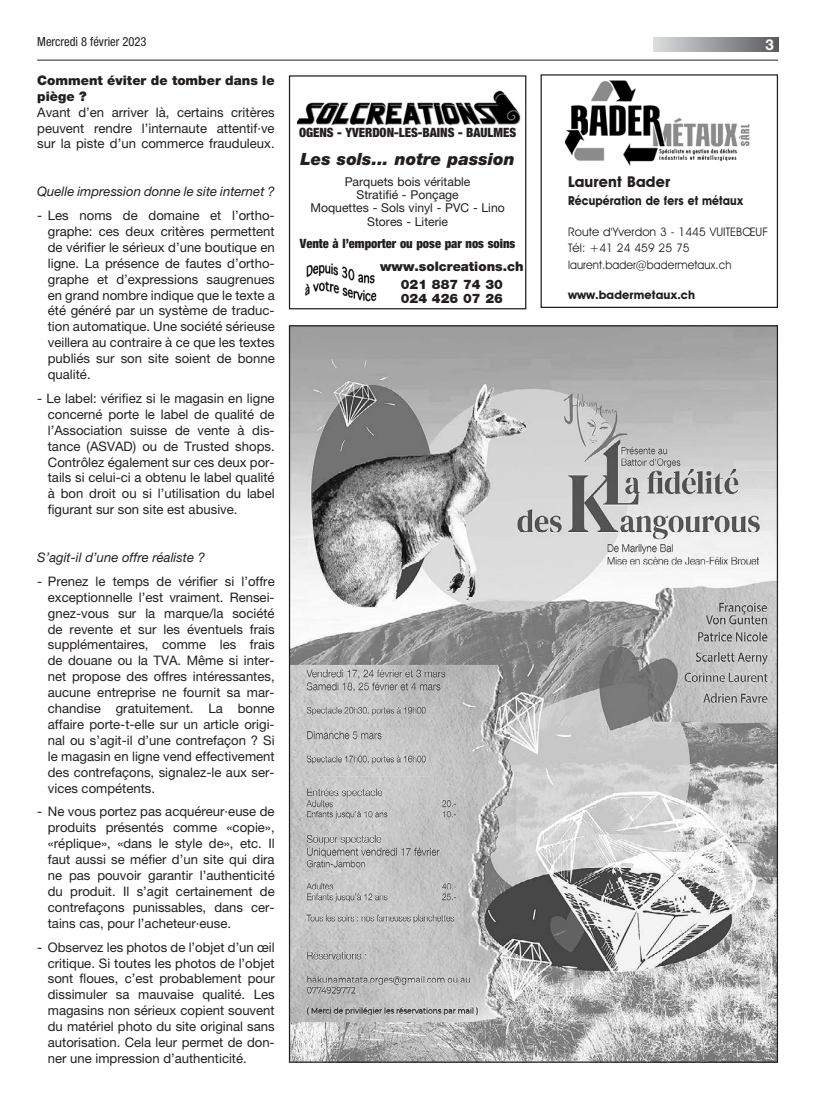
<style>
.page{position:relative;width:833px;height:1117px;background:#fff}
.page>*{position:absolute;margin:0;border:0;box-sizing:border-box;transform-origin:0 0}
.t1{font:italic 900 16.88px "Helvetica Neue LT Pro";color:#231f20}
.t2{font:700 15px "Avant Garde IT Cby BT";letter-spacing:.01em;color:#231f20}
.t3{font:700 15px "Helvetica Neue LT Pro";color:#fff}
.t4{font:13.12px/15.9px "Helvetica Neue LT Pro";color:#231f20;text-align:justify}
.t5{font:900 13.12px/18.1px "Helvetica Neue LT Pro";color:#231f20;text-align:center}
.t6{font:italic 13.12px "Helvetica Neue LT Pro";color:#231f20}
.t7{font:900 condensed 12.75px "Helvetica Neue LT Pro";color:#231f20}
.t8{font:700 12.5px "Avant Garde IT Cby BT";letter-spacing:.01em;color:#231f20;scale:.9 1}
.t9{font:condensed 12.5px "Helvetica Neue LT Pro";color:#231f20}
.t10{font:12.25px/13.4px "Helvetica Neue LT Pro";color:#231f20;text-align:center}
.t11{font:11.88px/16.2px "Avant Garde IT Cby BT";letter-spacing:.01em;color:#231f20}
.t12{font:700 11.88px "Avant Garde IT Cby BT";letter-spacing:.01em;color:#231f20}
</style>
<div class="page">
<svg style="left:654px;top:37px;width:124px;height:14px;background:#9a9b9e"></svg>
<hr style="left:37px;top:60px;width:741px;height:1px;background:#231f20">
<img style="left:291px;top:327px;width:485px;height:733px">
<img style="left:298px;top:90px;width:223px;height:36px">
<div style="left:289px;top:75px;width:237px;height:234px;border:1px solid #231f20"></div>
<img style="left:305px;top:263px;width:72px;height:38px">
<div style="left:540px;top:74px;width:238px;height:234px;border:1px solid #231f20"></div>
<img style="left:565px;top:80px;width:185px;height:86px">
<p class="t9" style="left:37px;top:34px;width:111px">Mercredi 8 février 2023</p>
<p class="t3" style="left:765px;top:35px;width:10px">3</p>
<p class="t5" style="left:37px;top:72px;width:239px;line-height:15.9px;text-align:left">Comment éviter de tomber dans le piège ?</p>
<p class="t4" style="left:37px;top:104px;width:239px">Avant d’en arriver là, certains critères peuvent rendre l’internaute attentif·ve sur la piste d’un commerce frauduleux.</p>
<p class="t6" style="left:37px;top:184px;width:239px">Quelle impression donne le site internet ?</p>
<p class="t4" style="left:48px;top:207px;width:228px;text-indent:-11px">- Les noms de domaine et l’ortho&shy;graphe: ces deux critères permettent de vérifier le sérieux d’une boutique en ligne. La présence de fautes d’ortho&shy;graphe et d’expressions saugrenues en grand nombre indique que le texte a été généré par un système de traduc&shy;tion automatique. Une société sérieuse veillera au contraire à ce que les textes publiés sur son site soient de bonne qualité.</p>
<p class="t4" style="left:48px;top:390px;width:228px;text-indent:-11px">- Le label: vérifiez si le magasin en ligne concerné porte le label de qualité de l’Association suisse de vente à dis&shy;tance (ASVAD) ou de Trusted shops.<br>Contrôlez également sur ces deux por&shy;tails si celui-ci a obtenu le label qualité à bon droit ou si l’utilisation du label figurant sur son site est abusive.</p>
<p class="t6" style="left:37px;top:549px;width:169px">S’agit-il d’une offre réaliste ?</p>
<p class="t4" style="left:48px;top:572px;width:228px;text-indent:-11px">- Prenez le temps de vérifier si l’offre exceptionnelle l’est vraiment. Rensei&shy;gnez-vous sur la marque/la société de revente et sur les éventuels frais supplémentaires, comme les frais de douane ou la TVA. Même si inter&shy;net propose des offres intéressantes, aucune entreprise ne fournit sa mar&shy;chandise gratuitement. La bonne affaire porte-t-elle sur un article origi&shy;nal ou s’agit-il d’une contrefaçon ? Si le magasin en ligne vend effectivement des contrefaçons, signalez-le aux ser&shy;vices compétents.</p>
<p class="t4" style="left:48px;top:803px;width:228px;text-indent:-11px">- Ne vous portez pas acquéreur·euse de produits présentés comme «copie», «réplique», «dans le style de», etc. Il faut aussi se méfier d’un site qui dira ne pas pouvoir garantir l’authenticité du produit. Il s’agit certainement de contrefaçons punissables, dans cer&shy;tains cas, pour l’acheteur·euse.</p>
<p class="t4" style="left:48px;top:938px;width:228px;text-indent:-11px">- Observez les photos de l’objet d’un œil critique. Si toutes les photos de l’objet sont floues, c’est probablement pour dissimuler sa mauvaise qualité. Les magasins non sérieux copient souvent du matériel photo du site original sans autorisation. Cela leur permet de don&shy;ner une impression d’authenticité.</p>
<p class="t7" style="left:299px;top:125px;width:219px">OGENS - YVERDON-LES-BAINS - BAULMES</p>
<p class="t1" style="left:300px;top:148px;width:216px">Les sols... notre passion</p>
<p class="t10" style="left:310px;top:174px;width:196px">Parquets bois véritable<br>Stratifié - Ponçage<br>Moquettes - Sols vinyl - PVC - Lino<br>Stores - Literie</p>
<p class="t7" style="left:300px;top:236px;width:217px">Vente à l’emporter ou pose par nos soins</p>
<p class="t5" style="left:380px;top:257px;width:145px">www.solcreations.ch<br>021 887 74 30</p>
<p class="t5" style="left:401px;top:289px;width:104px">024 426 07 26</p>
<p class="t2" style="left:568px;top:173px;width:104px">Laurent Bader</p>
<p class="t8" style="left:568px;top:193px;width:196px">Récupération de fers et métaux</p>
<p class="t11" style="left:568px;top:224px;width:202px">Route d'Yverdon 3 - 1445 VUITEBŒUF<br>Tél: +41 24 459 25 75 laurent.bader@badermetaux.ch</p>
<p class="t12" style="left:568px;top:288px;width:129px">www.badermetaux.ch</p>
</div>
